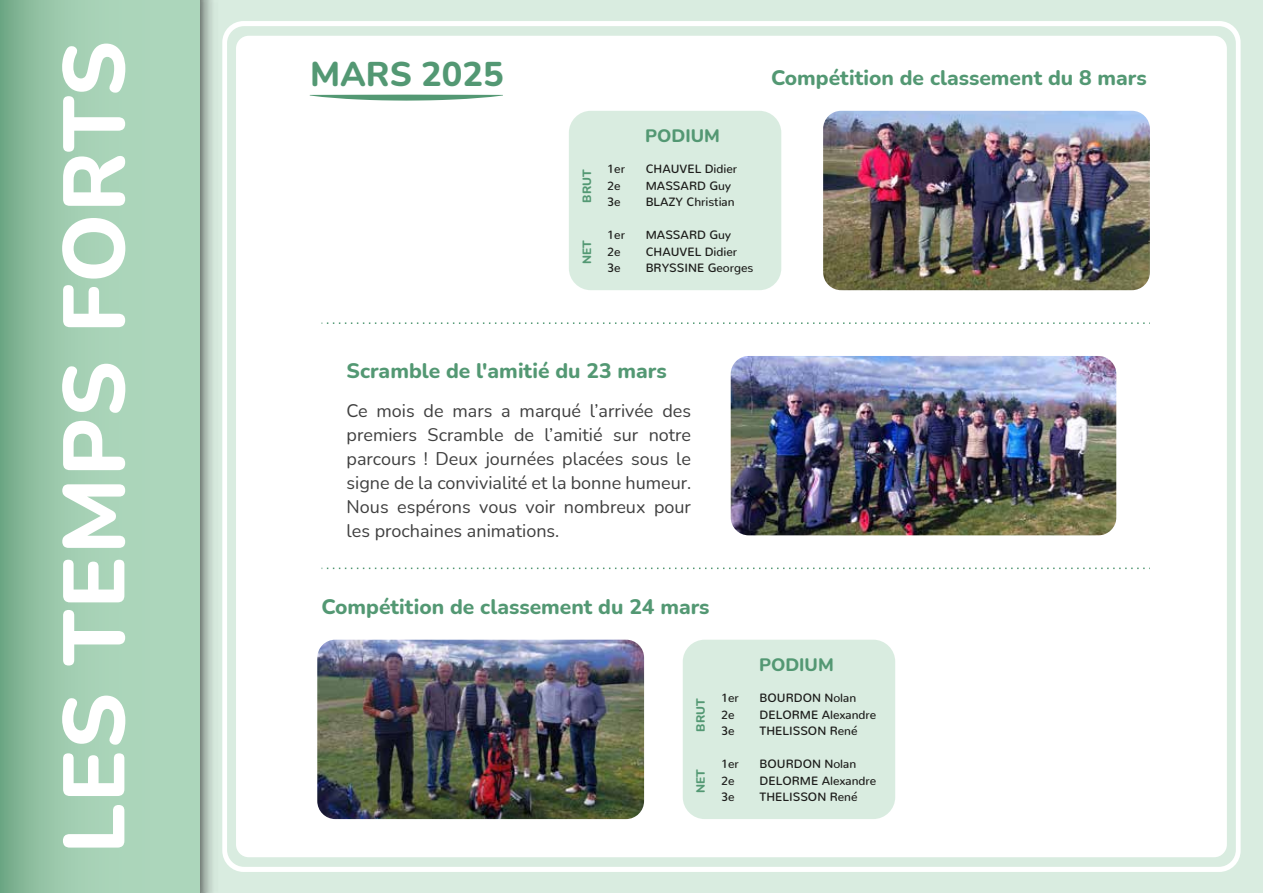
<style>
.page{position:relative;width:1263px;height:893px;background:#fff}
.page>*{position:absolute;margin:0;border:0;box-sizing:border-box;transform-origin:0 0}
.t1{font:800 87px "Nunito";letter-spacing:.015em;color:#fff}
.t2{font:800 34.35px "Nunito";color:#539873}
.t3{font:800 21px "Nunito";color:#539873}
.t4{font:18px/24px "Nunito";color:#3f3f3f;text-align:justify}
.t5{font:800 18px "Nunito";color:#539873}
.t6{font:500 12px/16.5px "Nunito";color:#1d1d1b}
.t7{font:800 12px "Nunito";color:#539873}
</style>
<div class="page">
<div style="left:200px;top:0;width:1063px;height:893px;background:#d9ece0"></div>
<img style="left:200px;top:0;width:13px;height:893px">
<svg style="left:0;top:0;width:200px;height:893px;background:#9ecbaf"></svg>
<div style="left:222px;top:21px;width:1018px;height:851px;background:#fff"></div>
<svg style="left:310px;top:95px;width:193px;height:6px"></svg>
<svg style="left:322px;top:568px;width:828px;height:1px"></svg>
<svg style="left:322px;top:322px;width:828px;height:2px;background:#deebe4"></svg>
<div style="left:569px;top:111px;width:212px;height:179px;background:#d9ece0;border-radius:22px"></div>
<div style="left:683px;top:640px;width:212px;height:179px;background:#d9ece0;border-radius:22px"></div>
<img style="left:823px;top:111px;width:327px;height:179px">
<img style="left:317px;top:640px;width:327px;height:179px">
<img style="left:731px;top:356px;width:385px;height:179px">
<h1 class="t1" style="left:32px;top:854px;width:814px;rotate:-90deg">LES TEMPS FORTS</h1>
<h2 class="t2" style="left:310px;top:49px;width:195px">MARS 2025</h2>
<p class="t3" style="left:771px;top:63px;width:377px">Compétition de classement du 8 mars</p>
<p class="t7" style="left:578px;top:203px;width:35px;rotate:-90deg">BRUT</p>
<p class="t7" style="left:578px;top:264px;width:25px;rotate:-90deg">NET</p>
<p class="t6" style="left:607px;top:159px;width:19px">1er<br>2e<br>3e</p>
<p class="t6" style="left:607px;top:225px;width:19px">1er<br>2e<br>3e</p>
<p class="t5" style="left:645px;top:123px;width:76px">PODIUM</p>
<p class="t6" style="left:646px;top:159px;width:93px">CHAUVEL Didier<br>MASSARD Guy<br>BLAZY Christian</p>
<p class="t6" style="left:646px;top:225px;width:109px">MASSARD Guy<br>CHAUVEL Didier<br>BRYSSINE Georges</p>
<p class="t3" style="left:347px;top:356px;width:322px">Scramble de l'amitié du 23 mars</p>
<p class="t4" style="left:347px;top:398px;width:346px">Ce mois de mars a marqué l’arrivée des premiers Scramble de l’amitié sur notre parcours ! Deux journées placées sous le signe de la convivialité et la bonne humeur.<br>Nous espérons vous voir nombreux pour les prochaines animations.</p>
<p class="t3" style="left:322px;top:591px;width:390px">Compétition de classement du 24 mars</p>
<p class="t7" style="left:692px;top:732px;width:35px;rotate:-90deg">BRUT</p>
<p class="t7" style="left:692px;top:793px;width:25px;rotate:-90deg">NET</p>
<p class="t6" style="left:721px;top:688px;width:19px">1er<br>2e<br>3e</p>
<p class="t6" style="left:721px;top:754px;width:19px">1er<br>2e<br>3e</p>
<p class="t5" style="left:759px;top:651px;width:76px">PODIUM</p>
<p class="t6" style="left:760px;top:688px;width:118px">BOURDON Nolan<br>DELORME Alexandre<br>THELISSON René</p>
<p class="t6" style="left:760px;top:754px;width:118px">BOURDON Nolan<br>DELORME Alexandre<br>THELISSON René</p>
</div>
